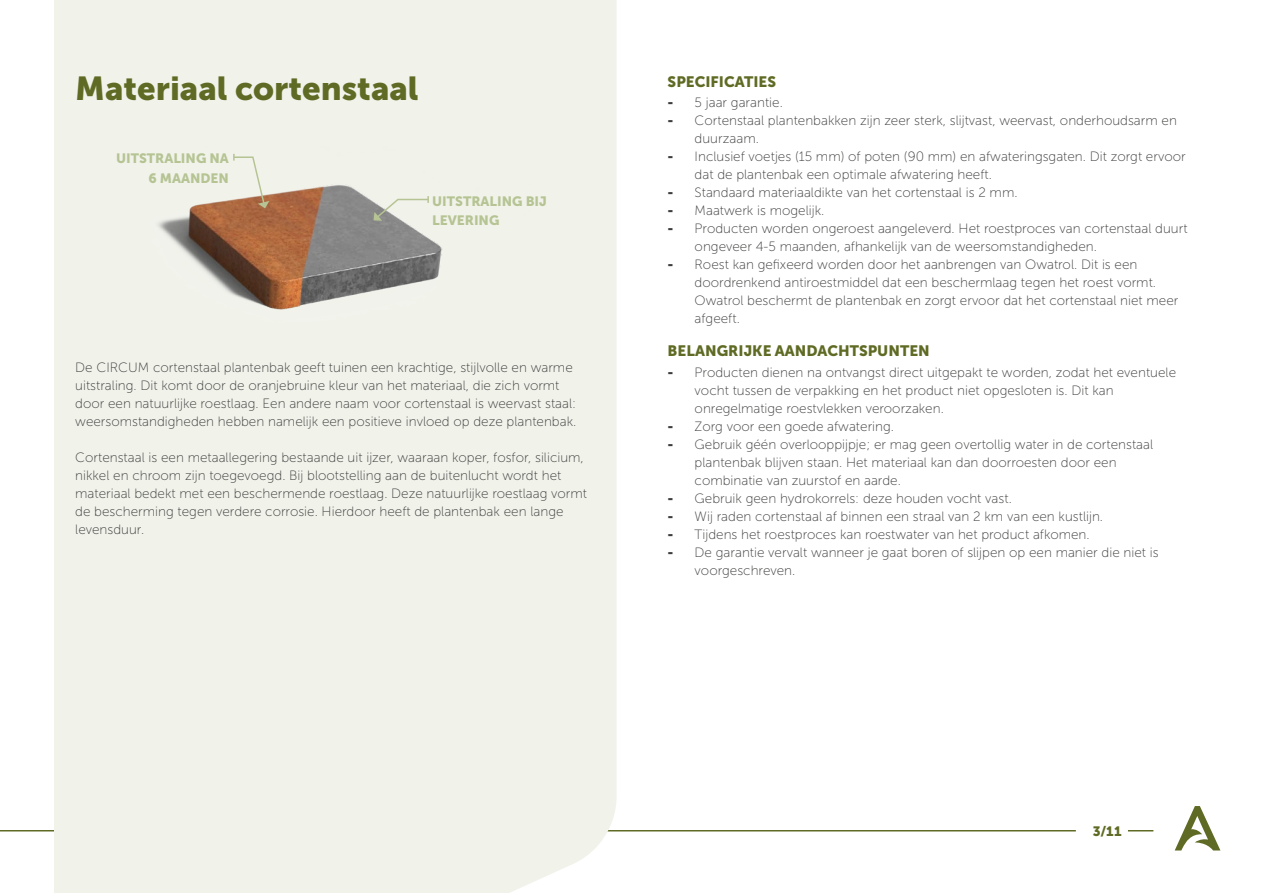
<style>
.page{position:relative;width:1263px;height:893px;background:#fff}
.page>*{position:absolute;margin:0;border:0;box-sizing:border-box;transform-origin:0 0}
.t1{font:33px "Museo Sans 900";color:#5f6b24}
.t2{font:15px "Museo Sans 900";color:#5f6b24}
.t3{font:13.5px/18px "Museo Sans 100";color:#3c3c3b}
.t4{font:13.5px/19.5px "Museo Sans 900";color:#b6c494;text-align:right}
.t5{font:13.5px "Museo Sans 900";color:#5f6b24}
.s1{font-family:"Museo Sans 900"}
</style>
<div class="page">
<svg style="left:1175px;top:806px;width:45px;height:44px"></svg>
<svg style="left:1128px;top:830px;width:25px;height:1px"></svg>
<hr style="left:0;top:830px;width:80px;height:1px;background:#5f6b24">
<hr style="left:217px;top:830px;width:859px;height:1px;background:#5f6b24">
<div style="left:54px;top:0;width:563px;height:893px;background:#f1f3eb"></div>
<img style="left:111px;top:142px;width:419px;height:200px">
<svg style="left:232px;top:154px;width:37px;height:54px;background:#e0d7c7"></svg>
<svg style="left:373px;top:196px;width:57px;height:25px"></svg>
<h1 class="t1" style="left:75px;top:70px;width:345px">Materiaal cortenstaal</h1>
<p class="t4" style="left:116px;top:149px;width:114px">UITSTRALING NA<br>6 MAANDEN</p>
<p class="t4" style="left:432px;top:191px;width:116px;text-align:left">UITSTRALING BIJ<br>LEVERING</p>
<p class="t3" style="left:75px;top:359px;width:503px">De CIRCUM cortenstaal plantenbak geeft tuinen een krachtige, stijlvolle en warme uitstraling. Dit komt door de oranjebruine kleur van het materiaal, die zich vormt door een natuurlijke roestlaag. Een andere naam voor cortenstaal is weervast staal: weersomstandigheden hebben namelijk een positieve invloed op deze plantenbak.</p>
<p class="t3" style="left:75px;top:449px;width:513px">Cortenstaal is een metaallegering bestaande uit ijzer, waaraan koper, fosfor, silicium, nikkel en chroom zijn toegevoegd. Bij blootstelling aan de buitenlucht wordt het materiaal bedekt met een beschermende roestlaag. Deze natuurlijke roestlaag vormt de bescherming tegen verdere corrosie. Hierdoor heeft de plantenbak een lange levensduur.</p>
<p class="t2" style="left:668px;top:73px;width:110px">SPECIFICATIES</p>
<p class="t3" style="left:668px;top:94px;width:117px"><span class="s1">-</span> 5 jaar garantie.</p>
<p class="t3" style="left:695px;top:112px;width:484px;text-indent:-27px"><span class="s1">-</span> Cortenstaal plantenbakken zijn zeer sterk, slijtvast, weervast, onderhoudsarm en duurzaam.</p>
<p class="t3" style="left:695px;top:148px;width:492px;text-indent:-27px"><span class="s1">-</span> Inclusief voetjes (15 mm) of poten (90 mm) en afwateringsgaten. Dit zorgt ervoor dat de plantenbak een optimale afwatering heeft.</p>
<p class="t3" style="left:668px;top:184px;width:351px"><span class="s1">-</span> Standaard materiaaldikte van het cortenstaal is 2 mm.</p>
<p class="t3" style="left:668px;top:202px;width:158px"><span class="s1">-</span> Maatwerk is mogelijk.</p>
<p class="t3" style="left:695px;top:220px;width:494px;text-indent:-27px"><span class="s1">-</span> Producten worden ongeroest aangeleverd. Het roestproces van cortenstaal duurt ongeveer 4-5 maanden, afhankelijk van de weersomstandigheden.</p>
<p class="t3" style="left:695px;top:256px;width:485px;text-indent:-27px"><span class="s1">-</span> Roest kan gefixeerd worden door het aanbrengen van Owatrol. Dit is een doordrenkend antiroestmiddel dat een beschermlaag tegen het roest vormt.<br>Owatrol beschermt de plantenbak en zorgt ervoor dat het cortenstaal niet meer afgeeft.</p>
<p class="t2" style="left:668px;top:342px;width:264px">BELANGRIJKE AANDACHTSPUNTEN</p>
<p class="t3" style="left:695px;top:363px;width:483px;text-indent:-27px"><span class="s1">-</span> Producten dienen na ontvangst direct uitgepakt te worden, zodat het eventuele vocht tussen de verpakking en het product niet opgesloten is. Dit kan onregelmatige roestvlekken veroorzaken.</p>
<p class="t3" style="left:668px;top:417px;width:228px"><span class="s1">-</span> Zorg voor een goede afwatering.</p>
<p class="t3" style="left:695px;top:435px;width:460px;text-indent:-27px"><span class="s1">-</span> Gebruik géén overlooppijpje; er mag geen overtollig water in de cortenstaal plantenbak blijven staan. Het materiaal kan dan doorroesten door een combinatie van zuurstof en aarde.</p>
<p class="t3" style="left:668px;top:489px;width:346px"><span class="s1">-</span> Gebruik geen hydrokorrels: deze houden vocht vast.</p>
<p class="t3" style="left:668px;top:507px;width:437px"><span class="s1">-</span> Wij raden cortenstaal af binnen een straal van 2 km van een kustlijn.</p>
<p class="t3" style="left:668px;top:525px;width:424px"><span class="s1">-</span> Tijdens het roestproces kan roestwater van het product afkomen.</p>
<p class="t3" style="left:695px;top:543px;width:466px;text-indent:-27px"><span class="s1">-</span> De garantie vervalt wanneer je gaat boren of slijpen op een manier die niet is voorgeschreven.</p>
<p class="t5" style="left:1093px;top:823px;width:30px">3/11</p>
</div>
